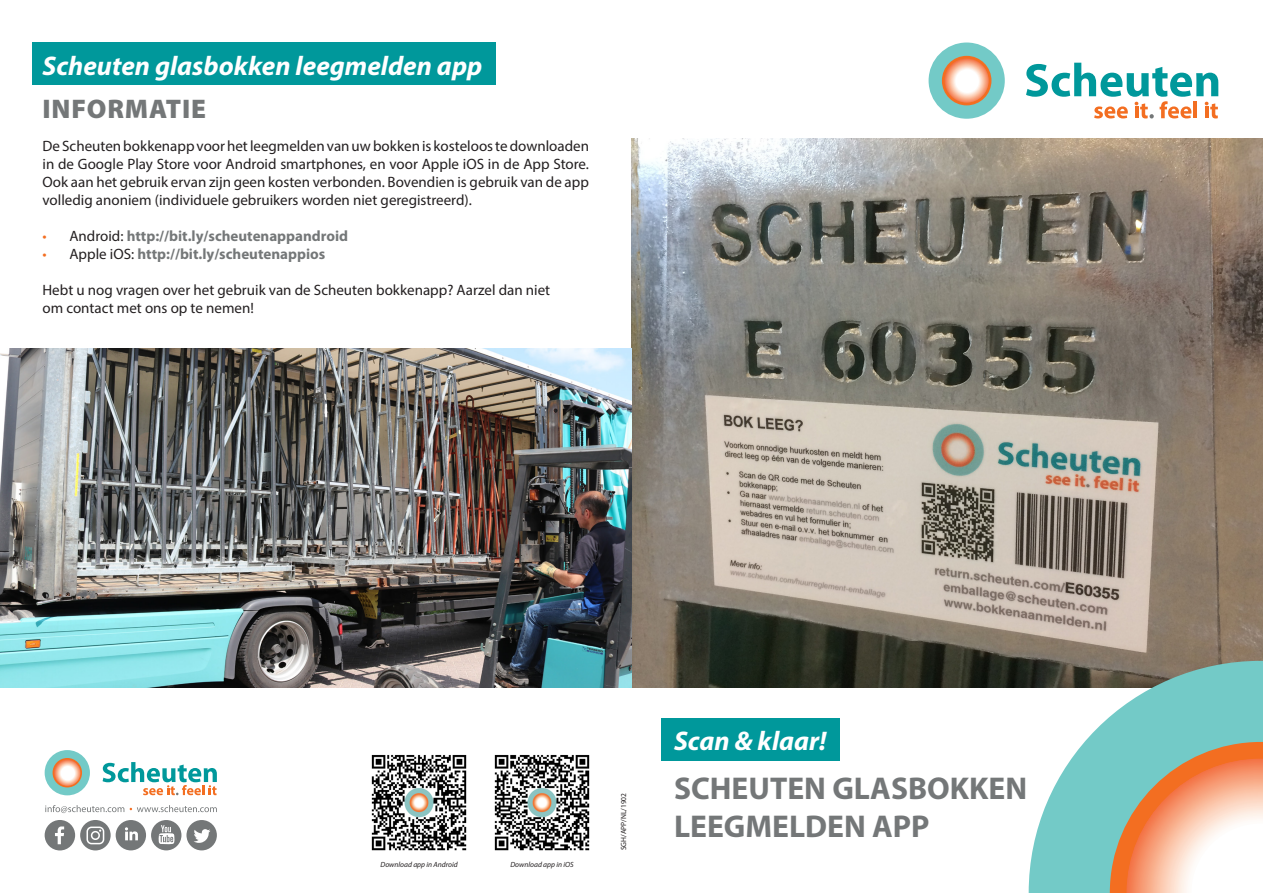
<style>
.page{position:relative;width:1263px;height:893px;background:#fff}
.page>*{position:absolute;margin:0;border:0;box-sizing:border-box;transform-origin:0 0}
.t1{font:700 31.65px "Myriad Pro";color:#747778}
.t2{font:italic 700 27px "Myriad Pro";color:#fff}
.t3{font:900 27px "Myriad Pro";letter-spacing:.03em;color:#747778}
.Paragraph_Style_1{font:15px/18px "Myriad Pro";color:#231f20;text-align:justify}
.t4{font:700 15px "Myriad Pro";color:#747778}
.t5{font:italic 7.5px "Myriad Pro";color:#231f20}
.t6{font:7.5px "Myriad Pro";color:#231f20}
.s1{font-weight:400;color:#f36e21}
.s2{font-weight:400;color:#231f20}
</style>
<div class="page">
<img style="left:631px;top:139px;width:632px;height:548px">
<img style="left:0;top:349px;width:631px;height:338px">
<div style="left:928px;top:43px;width:77px;height:76px;background:#73cac7;border-radius:50%"></div>
<div style="left:942px;top:56px;width:49px;height:49px;background:#f36e21;border-radius:50%"></div>
<svg style="left:945px;top:59px;width:44px;height:44px;background:#fac9b2"></svg>
<svg style="left:1026px;top:63px;width:192px;height:55px"></svg>
<div style="left:661px;top:719px;width:179px;height:42px;background:#00989b"></div>
<svg style="left:1029px;top:661px;width:234px;height:232px;fill:#73cac7"></svg>
<svg style="left:1110px;top:742px;width:153px;height:151px"></svg>
<div style="left:32px;top:43px;width:463px;height:42px;background:#00989b"></div>
<img style="left:494px;top:755px;width:96px;height:96px">
<img style="left:371px;top:755px;width:96px;height:96px">
<svg style="left:45px;top:820px;width:172px;height:30px"></svg>
<div style="left:45px;top:750px;width:45px;height:45px;background:#73cac7;border-radius:50%"></div>
<svg style="left:53px;top:758px;width:29px;height:29px"></svg>
<svg style="left:54px;top:760px;width:26px;height:26px"></svg>
<svg style="left:103px;top:762px;width:114px;height:33px"></svg>
<svg style="left:130px;top:805px;width:87px;height:7px"></svg>
<svg style="left:45px;top:805px;width:79px;height:8px"></svg>
<p class="t2" style="left:43px;top:48px;width:441px">Scheuten glasbokken leegmelden app</p>
<p class="t3" style="left:43px;top:94px;width:165px">INFORMATIE</p>
<p class="Paragraph_Style_1" style="left:43px;top:136px;width:548px">De Scheuten bokkenapp voor het leegmelden van uw bokken is kosteloos te downloaden in de Google Play Store voor Android smartphones, en voor Apple iOS in de App Store.<br>Ook aan het gebruik ervan zijn geen kosten verbonden. Bovendien is gebruik van de app volledig anoniem (individuele gebruikers worden niet geregistreerd).</p>
<p class="t4" style="left:43px;top:226px;width:307px"><span class="s1">•</span> <span class="s2">Android:</span> http://bit.ly/scheutenappandroid</p>
<p class="t4" style="left:43px;top:244px;width:284px"><span class="s1">•</span> <span class="s2">Apple iOS:</span> http://bit.ly/scheutenappios</p>
<p class="Paragraph_Style_1" style="left:43px;top:280px;width:509px">Hebt u nog vragen over het gebruik van de Scheuten bokkenapp? Aarzel dan niet</p>
<p class="Paragraph_Style_1" style="left:43px;top:298px;width:213px">om contact met ons op te nemen!</p>
<p class="t5" style="left:380px;top:860px;width:79px">Download app in Android</p>
<p class="t5" style="left:510px;top:860px;width:65px">Download app in iOS</p>
<p class="t6" style="left:619px;top:850px;width:59px;rotate:-90deg">SGH/APP/NL/1902</p>
<p class="t2" style="left:674px;top:723px;width:154px">Scan &amp; klaar!</p>
<p class="t1" style="left:674px;top:767px;width:355px">SCHEUTEN GLASBOKKEN</p>
<p class="t1" style="left:674px;top:805px;width:257px">LEEGMELDEN APP</p>
</div>
